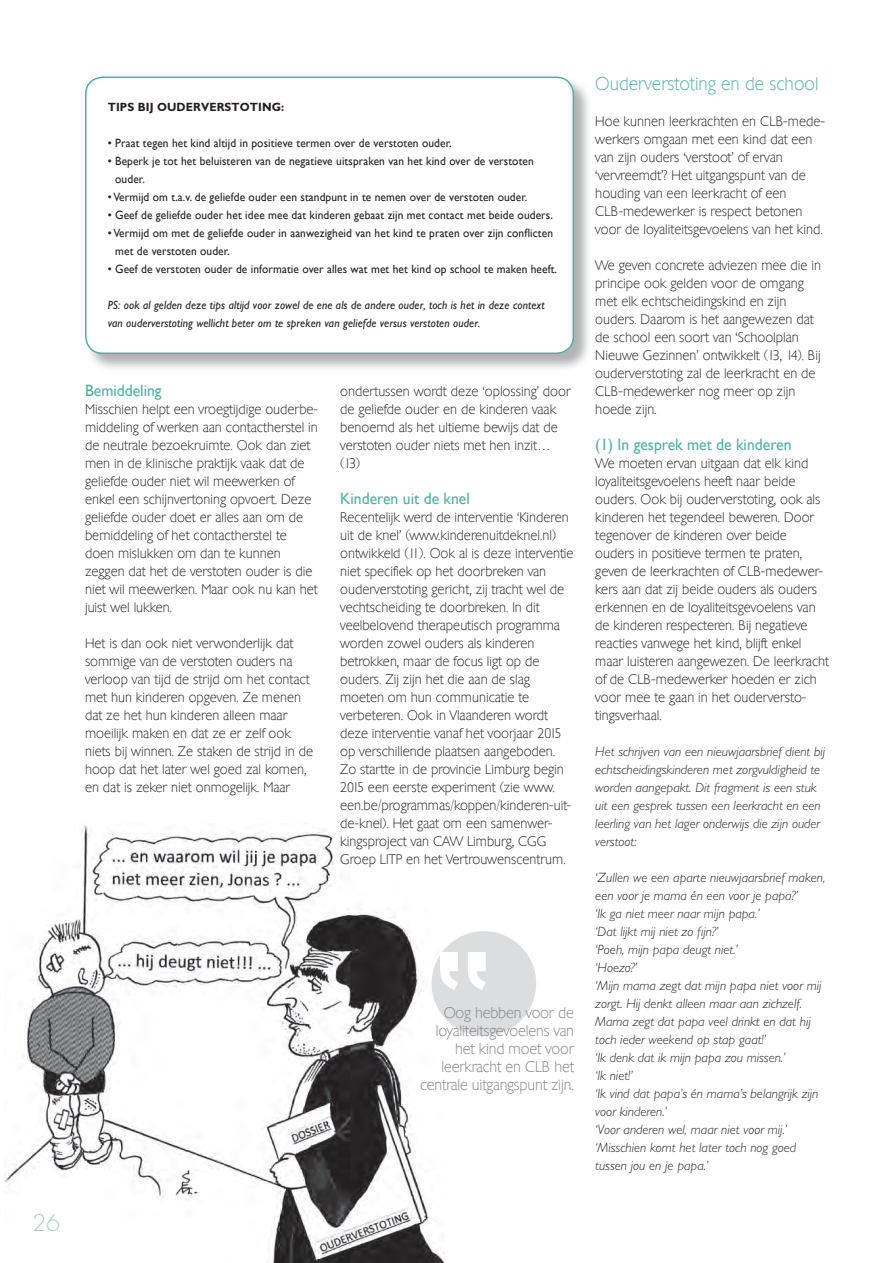
<style>
.page{position:relative;width:893px;height:1263px;background:#fff}
.page>*{position:absolute;margin:0;border:0;box-sizing:border-box;transform-origin:0 0}
.t1{font:300 22.5px "Futura Std";color:#a7d0c9}
.t2{font:18px "Chantilly Serial Xlight";color:#55ada1}
.t3{font:16.5px "Gill Sans";color:#55ada1;scale:.95 1}
.t4{font:15px/18px "Chantilly Serial Xlight";letter-spacing:-.01em;color:#808285;text-align:right}
.t5{font:13.5px/18px "Chantilly Serial Xlight";color:#231f20}
.t6{font:italic 300 13.5px/18px "M Gill Sans";color:#231f20}
.t7{font:12px/18px "Gill Sans";letter-spacing:.01em;color:#231f20;scale:.95 1}
.t8{font:italic 12px/18px "M Gill Sans";letter-spacing:.01em;color:#231f20;scale:.95 1}
.t9{font:700 12px "M Gill Sans";letter-spacing:.01em;color:#231f20;scale:.95 1}
</style>
<div class="page">
<img style="left:4px;top:825px;width:440px;height:438px">
<img style="left:91px;top:82px;width:497px;height:286px">
<svg style="left:85px;top:77px;width:489px;height:277px"></svg>
<div style="left:432px;top:931px;width:104px;height:105px;background:#dcdddf;border-radius:50%"></div>
<h1 class="t1" style="left:32px;top:1209px;width:29px">26</h1>
<p class="t9" style="left:108px;top:101px;width:187px">TIPS BIJ OUDERVERSTOTING:</p>
<p class="t7" style="left:108px;top:134px;width:364px">• Praat tegen het kind altijd in positieve termen over de verstoten ouder.</p>
<p class="t7" style="left:115px;top:152px;width:442px;text-indent:-8px">• Beperk je tot het beluisteren van de negatieve uitspraken van het kind over de verstoten ouder.</p>
<p class="t7" style="left:108px;top:188px;width:443px">• Vermijd om t.a.v. de geliefde ouder een standpunt in te nemen over de verstoten ouder.</p>
<p class="t7" style="left:108px;top:206px;width:470px">• Geef de geliefde ouder het idee mee dat kinderen gebaat zijn met contact met beide ouders.</p>
<p class="t7" style="left:115px;top:224px;width:462px;text-indent:-8px">• Vermijd om met de geliefde ouder in aanwezigheid van het kind te praten over zijn conflicten met de verstoten ouder.</p>
<p class="t7" style="left:108px;top:260px;width:474px">• Geef de verstoten ouder de informatie over alles wat met het kind op school te maken heeft.</p>
<p class="t8" style="left:108px;top:296px;width:462px">PS: ook al gelden deze tips altijd voor zowel de ene als de andere ouder, toch is het in deze context van ouderverstoting wellicht beter om te spreken van geliefde versus verstoten ouder.</p>
<p class="t3" style="left:85px;top:381px;width:82px">Bemiddeling</p>
<p class="t5" style="left:85px;top:399px;width:235px">Misschien helpt een vroegtijdige ouderbe&shy;middeling of werken aan contactherstel in de neutrale bezoekruimte. Ook dan ziet men in de klinische praktijk vaak dat de geliefde ouder niet wil meewerken of enkel een schijnvertoning opvoert. Deze geliefde ouder doet er alles aan om de bemiddeling of het contactherstel te doen mislukken om dan te kunnen zeggen dat het de verstoten ouder is die niet wil meewerken. Maar ook nu kan het juist wel lukken.</p>
<p class="t5" style="left:85px;top:633px;width:230px">Het is dan ook niet verwonderlijk dat sommige van de verstoten ouders na verloop van tijd de strijd om het contact met hun kinderen opgeven. Ze menen dat ze het hun kinderen alleen maar moeilijk maken en dat ze er zelf ook niets bij winnen. Ze staken de strijd in de hoop dat het later wel goed zal komen, en dat is zeker niet onmogelijk. Maar</p>
<p class="t5" style="left:340px;top:381px;width:232px">ondertussen wordt deze ‘oplossing’ door de geliefde ouder en de kinderen vaak benoemd als het ultieme bewijs dat de verstoten ouder niets met hen inzit… (13)</p>
<p class="t3" style="left:340px;top:489px;width:138px">Kinderen uit de knel</p>
<p class="t5" style="left:340px;top:507px;width:235px">Recentelijk werd de interventie ‘Kinderen uit de knel’ (www.kinderenuitdeknel.nl) ontwikkeld (11). Ook al is deze interventie niet specifiek op het doorbreken van ouderverstoting gericht, zij tracht wel de vechtscheiding te doorbreken. In dit veelbelovend therapeutisch programma worden zowel ouders als kinderen betrokken, maar de focus ligt op de ouders. Zij zijn het die aan de slag moeten om hun communicatie te verbeteren. Ook in Vlaanderen wordt deze interventie vanaf het voorjaar 2015 op verschillende plaatsen aangeboden.<br>Zo startte in de provincie Limburg begin 2015 een eerste experiment (zie www. een.be/programmas/koppen/kinderen-uit&shy;de-knel). Het gaat om een samenwer&shy;kingsproject van CAW Limburg, CGG Groep LITP en het Vertrouwenscentrum.</p>
<p class="t4" style="left:420px;top:1003px;width:155px">Oog hebben voor de loyaliteitsgevoelens van het kind moet voor leerkracht en CLB het centrale uitgangspunt zijn.</p>
<h2 class="t2" style="left:595px;top:71px;width:225px">Ouderverstoting en de school</h2>
<p class="t5" style="left:595px;top:111px;width:231px">Hoe kunnen leerkrachten en CLB-mede&shy;werkers omgaan met een kind dat een van zijn ouders ‘verstoot’ of ervan ‘vervreemdt’? Het uitgangspunt van de houding van een leerkracht of een CLB-medewerker is respect betonen voor de loyaliteitsgevoelens van het kind.</p>
<p class="t5" style="left:595px;top:255px;width:227px">We geven concrete adviezen mee die in principe ook gelden voor de omgang met elk echtscheidingskind en zijn ouders. Daarom is het aangewezen dat de school een soort van ‘Schoolplan Nieuwe Gezinnen’ ontwikkelt (13, 14). Bij ouderverstoting zal de leerkracht en de CLB-medewerker nog meer op zijn hoede zijn.</p>
<p class="t3" style="left:595px;top:435px;width:208px">(1) In gesprek met de kinderen</p>
<p class="t5" style="left:595px;top:453px;width:235px">We moeten ervan uitgaan dat elk kind loyaliteitsgevoelens heeft naar beide ouders. Ook bij ouderverstoting, ook als kinderen het tegendeel beweren. Door tegenover de kinderen over beide ouders in positieve termen te praten, geven de leerkrachten of CLB-medewer&shy;kers aan dat zij beide ouders als ouders erkennen en de loyaliteitsgevoelens van de kinderen respecteren. Bij negatieve reacties vanwege het kind, blijft enkel maar luisteren aangewezen. De leerkracht of de CLB-medewerker hoeden er zich voor mee te gaan in het ouderversto&shy;tingsverhaal.</p>
<p class="t6" style="left:595px;top:743px;width:231px">Het schrijven van een nieuwjaarsbrief dient bij echtscheidingskinderen met zorgvuldigheid te worden aangepakt. Dit fragment is een stuk uit een gesprek tussen een leerkracht en een leerling van het lager onderwijs die zijn ouder verstoot:</p>
<p class="t6" style="left:595px;top:868px;width:231px">‘Zullen we een aparte nieuwjaarsbrief maken, een voor je mama én een voor je papa?’<br>‘Ik ga niet meer naar mijn papa.’<br>‘Dat lijkt mij niet zo fijn?’<br>‘Poeh, mijn papa deugt niet.’<br>‘Hoezo?’<br>‘Mijn mama zegt dat mijn papa niet voor mij zorgt. Hij denkt alleen maar aan zichzelf.<br>Mama zegt dat papa veel drinkt en dat hij toch ieder weekend op stap gaat!’<br>‘Ik denk dat ik mijn papa zou missen.’<br>‘Ik niet!’<br>‘Ik vind dat papa’s én mama’s belangrijk zijn voor kinderen.’<br>‘Voor anderen wel, maar niet voor mij.’ ‘Misschien komt het later toch nog goed tussen jou en je papa.’</p>
</div>
